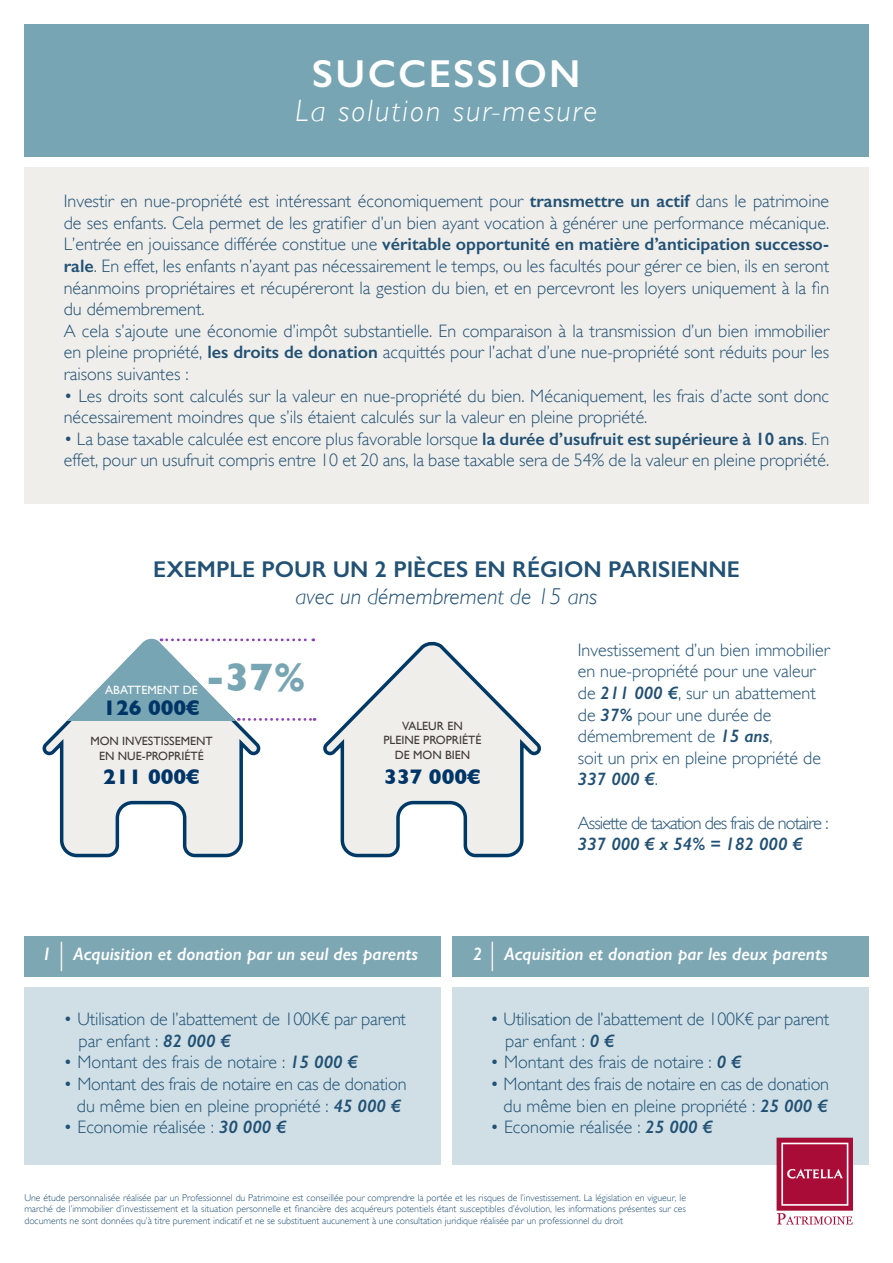
<style>
.page{position:relative;width:893px;height:1263px;background:#fff}
.page>*{position:absolute;margin:0;border:0;box-sizing:border-box;transform-origin:0 0}
.t1{font:700 40.5px "Gill Sans";color:#77a5b3}
.t2{font:600 39.15px "Gill Sans";letter-spacing:.06em;color:#fff}
.t3{font:italic 300 30.9px "Gill Sans";letter-spacing:.07em;color:#fff}
.t4{font:600 22.95px "Gill Sans";color:#215175}
.t5{font:italic 300 22.95px "Gill Sans";color:#215175}
.t6{font:700 21.45px "Gill Sans";color:#003667}
.t7{font:300 18px/21.6px "Gill Sans";color:#215175}
.t8{font:italic 600 18px "Gill Sans";color:#fff}
.t9{font:300 18px "Gill Sans";letter-spacing:-.05em;color:#215175}
.t10{font:italic 600 18px "Gill Sans";color:#215175}
.t11{font:12px "Gill Sans";color:#3e3936}
.t12{font:12px "Gill Sans";color:#fff}
.t13{font:300 9.75px/11.7px "Gill Sans";color:#215175;text-align:justify}
.s1{font-weight:600}
.s2{font-weight:600;font-style:italic}
</style>
<div class="page">
<div style="left:24px;top:24px;width:845px;height:133px;background:#77a5b3"></div>
<div style="left:24px;top:168px;width:845px;height:336px;background:#f0eeea"></div>
<svg style="left:323px;top:642px;width:218px;height:216px"></svg>
<svg style="left:42px;top:720px;width:219px;height:138px"></svg>
<svg style="left:67px;top:638px;width:248px;height:83px"></svg>
<div style="left:24px;top:987px;width:417px;height:177px;background:#cfdfe5"></div>
<div style="left:452px;top:987px;width:417px;height:177px;background:#cfdfe5"></div>
<div style="left:24px;top:936px;width:417px;height:41px;background:#7ea7b4"></div>
<div style="left:452px;top:936px;width:417px;height:41px;background:#7ea7b4"></div>
<img style="left:777px;top:1137px;width:76px;height:74px">
<svg style="left:777px;top:1213px;width:76px;height:11px"></svg>
<svg style="left:61px;top:942px;width:1px;height:29px"></svg>
<svg style="left:492px;top:942px;width:1px;height:29px"></svg>
<p class="t2" style="left:312px;top:50px;width:270px">SUCCESSION</p>
<p class="t3" style="left:296px;top:93px;width:303px">La solution sur-mesure</p>
<p class="t7" style="left:64px;top:190px;width:767px;text-align:justify">Investir en nue-propriété est intéressant économiquement pour <span class="s1">transmettre un actif</span> dans le patrimoine de ses enfants. Cela permet de les gratifier d’un bien ayant vocation à générer une performance mécanique.<br>L’entrée en jouissance différée constitue une <span class="s1">véritable opportunité en matière d’anticipation successo&shy;rale</span>. En effet, les enfants n’ayant pas nécessairement le temps, ou les facultés pour gérer ce bien, ils en seront néanmoins propriétaires et récupéreront la gestion du bien, et en percevront les loyers uniquement à la fin du démembrement.</p>
<p class="t7" style="left:64px;top:320px;width:767px;text-align:justify">A cela s’ajoute une économie d’impôt substantielle. En comparaison à la transmission d’un bien immobilier en pleine propriété, <span class="s1">les droits de donation</span> acquittés pour l’achat d’une nue-propriété sont réduits pour les raisons suivantes :</p>
<p class="t7" style="left:64px;top:385px;width:767px">• Les droits sont calculés sur la valeur en nue-propriété du bien. Mécaniquement, les frais d’acte sont donc nécessairement moindres que s’ils étaient calculés sur la valeur en pleine propriété.</p>
<p class="t7" style="left:64px;top:428px;width:767px">• La base taxable calculée est encore plus favorable lorsque <span class="s1">la durée d’usufruit est supérieure à 10 ans</span>. En effet, pour un usufruit compris entre 10 et 20 ans, la base taxable sera de 54% de la valeur en pleine propriété.</p>
<p class="t4" style="left:153px;top:555px;width:588px">EXEMPLE POUR UN 2 PIÈCES EN RÉGION PARISIENNE</p>
<p class="t5" style="left:296px;top:584px;width:303px">avec un démembrement de 15 ans</p>
<p class="t7" style="left:578px;top:639px;width:254px">Investissement d’un bien immobilier en nue-propriété pour une valeur de <span class="s2">211 000 €</span>, sur un abattement de <span class="s2">37%</span> pour une durée de</p>
<p class="t7" style="left:578px;top:725px;width:196px">démembrement de <span class="s2">15 ans</span>,</p>
<p class="t7" style="left:578px;top:747px;width:245px">soit un prix en pleine propriété de<br><span class="s2">337 000 €</span>.</p>
<p class="t9" style="left:578px;top:812px;width:252px">Assiette de taxation des frais de notaire :</p>
<p class="t10" style="left:578px;top:833px;width:226px">337 000 € x 54% = 182 000 €</p>
<p class="t1" style="left:205px;top:645px;width:102px">-37%</p>
<p class="t12" style="left:105px;top:683px;width:94px">ABATTEMENT DE</p>
<p class="t6" style="left:103px;top:690px;width:98px">126 000€</p>
<p class="t11" style="left:402px;top:719px;width:62px">VALEUR EN</p>
<p class="t11" style="left:383px;top:733px;width:99px">PLEINE PROPRIÉTÉ</p>
<p class="t11" style="left:395px;top:748px;width:77px">DE MON BIEN</p>
<p class="t11" style="left:90px;top:734px;width:124px">MON INVESTISSEMENT</p>
<p class="t11" style="left:99px;top:748px;width:106px">EN NUE-PROPRIÉTÉ</p>
<p class="t6" style="left:103px;top:760px;width:98px">211 000€</p>
<p class="t6" style="left:384px;top:760px;width:98px">337 000€</p>
<p class="t8" style="left:42px;top:943px;width:11px">1</p>
<p class="t8" style="left:73px;top:943px;width:346px">Acquisition et donation par un seul des parents</p>
<p class="t8" style="left:473px;top:943px;width:11px">2</p>
<p class="t8" style="left:504px;top:943px;width:325px">Acquisition et donation par les deux parents</p>
<p class="t7" style="left:79px;top:1008px;width:329px;text-indent:-15px">• Utilisation de l’abattement de 100K€ par parent par enfant : <span class="s2">82 000 €</span></p>
<p class="t7" style="left:64px;top:1051px;width:296px">• Montant des frais de notaire : <span class="s2">15 000 €</span></p>
<p class="t7" style="left:64px;top:1073px;width:344px">• Montant des frais de notaire en cas de donation</p>
<p class="t7" style="left:77px;top:1095px;width:326px">du même bien en pleine propriété : <span class="s2">45 000 €</span></p>
<p class="t7" style="left:64px;top:1116px;width:224px">• Economie réalisée : <span class="s2">30 000 €</span></p>
<p class="t7" style="left:490px;top:1008px;width:340px">• Utilisation de l’abattement de 100K€ par parent</p>
<p class="t7" style="left:505px;top:1030px;width:111px">par enfant : <span class="s2">0 €</span></p>
<p class="t7" style="left:490px;top:1051px;width:253px">• Montant des frais de notaire : <span class="s2">0 €</span></p>
<p class="t7" style="left:490px;top:1073px;width:340px">• Montant des frais de notaire en cas de donation</p>
<p class="t7" style="left:503px;top:1095px;width:326px">du même bien en pleine propriété : <span class="s2">25 000 €</span></p>
<p class="t7" style="left:490px;top:1116px;width:224px">• Economie réalisée : <span class="s2">25 000 €</span></p>
<p class="t13" style="left:24px;top:1191px;width:663px">Une étude personnalisée réalisée par un Professionnel du Patrimoine est conseillée pour comprendre la portée et les risques de l’investissement. La législation en vigueur, le marché de l’immobilier d’investissement et la situation personnelle et financière des acquéreurs potentiels étant susceptibles d’évolution, les informations présentes sur ces documents ne sont données qu’à titre purement indicatif et ne se substituent aucunement à une consultation juridique réalisée par un professionnel du droit</p>
</div>
